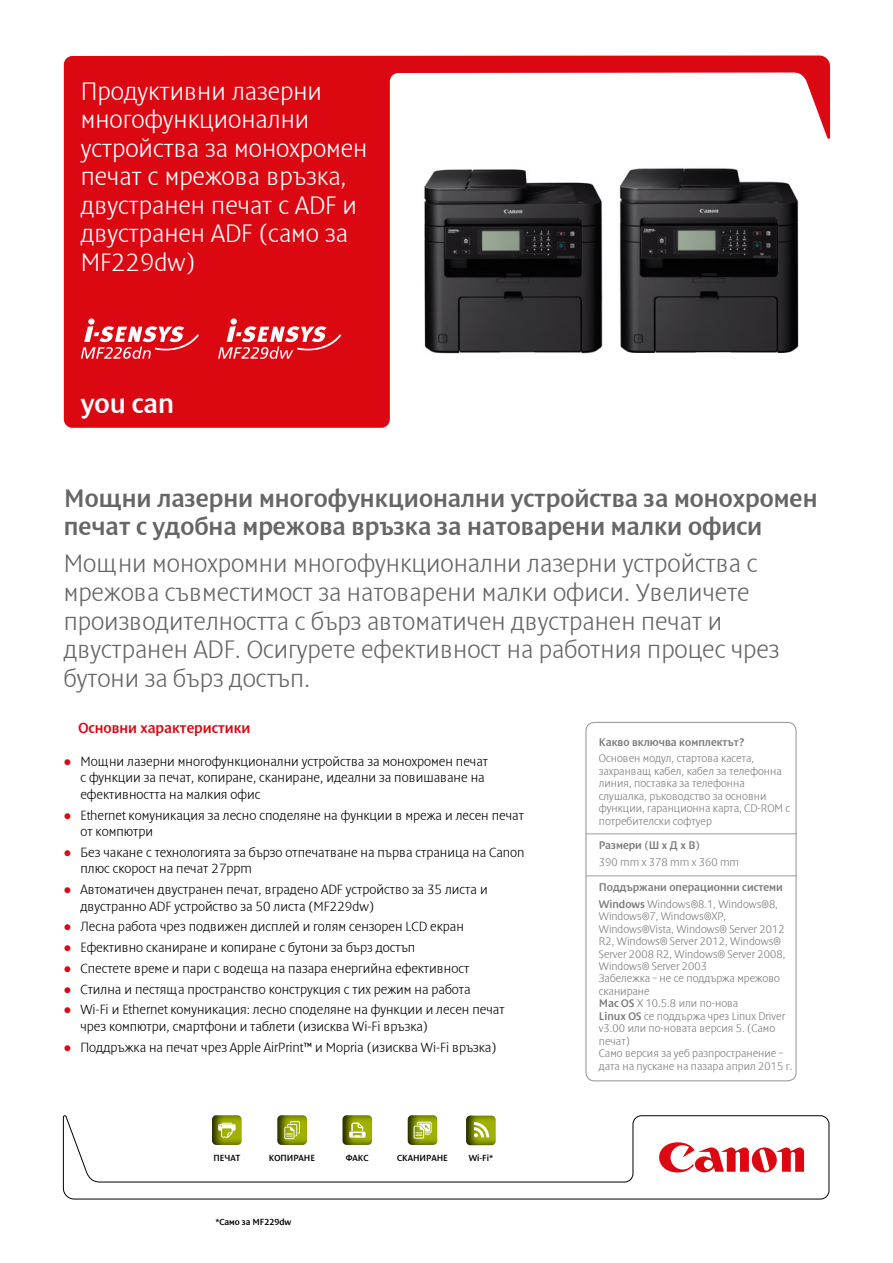
<style>
.page{position:relative;width:893px;height:1263px;background:#fff}
.page>*{position:absolute;margin:0;border:0;box-sizing:border-box;transform-origin:0 0}
.t1{font:27.75px "Denda New C";color:#fff}
.t2{font:25.5px/28.5px "Denda New Light C";color:#666}
.t3{font:25.5px/28.5px "Denda New Light C";color:#fff}
.t4{font:25.5px/28.5px "Denda New C";color:#666}
.t5{font:15px "Denda New C";color:#db0812}
.t6{font:13.5px/16.5px "Denda New Light C";color:#000}
.t7{font:11.25px/12.5px "Denda New Light C";color:#7c7b7b}
.t8{font:11.25px "Denda New C";color:#7c7b7b}
.t9{font:9px "Denda New C";color:#000}
.s1{font-family:"Times New Roman";color:#db0812}
.s2{font-family:"Denda New C"}
</style>
<div class="page">
<svg style="left:64px;top:56px;width:766px;height:372px;fill:#db0812"></svg>
<svg style="left:63px;top:1115px;width:766px;height:84px"></svg>
<div style="left:264px;top:1103px;width:55px;height:42px;background:#000;opacity:.8"></div>
<svg style="left:284px;top:1121px;width:16px;height:18px"></svg>
<div style="left:328px;top:1103px;width:57px;height:42px;background:#000;opacity:.8"></div>
<svg style="left:349px;top:1123px;width:17px;height:14px"></svg>
<div style="left:394px;top:1103px;width:56px;height:42px;background:#000;opacity:.8"></div>
<svg style="left:414px;top:1122px;width:18px;height:16px"></svg>
<div style="left:198px;top:1103px;width:57px;height:42px;background:#000;opacity:.8"></div>
<svg style="left:218px;top:1123px;width:18px;height:14px"></svg>
<div style="left:585px;top:722px;width:212px;height:359px;border:1px solid #9d9d9c;border-radius:9px"></div>
<hr style="left:586px;top:833px;width:211px;height:1px;background:#9d9d9c">
<hr style="left:586px;top:875px;width:211px;height:1px;background:#9d9d9c">
<svg style="left:659px;top:1142px;width:145px;height:30px"></svg>
<svg style="left:81px;top:318px;width:118px;height:41px"></svg>
<svg style="left:218px;top:318px;width:123px;height:41px;background:#e2424a"></svg>
<div style="left:452px;top:1104px;width:57px;height:42px;background:#000;opacity:.8"></div>
<svg style="left:474px;top:1122px;width:15px;height:15px"></svg>
<img style="left:422px;top:167px;width:182px;height:187px">
<img style="left:619px;top:167px;width:180px;height:186px">
<h2 class="t3" style="left:81px;top:77px;width:288px">Продуктивни лазерни многофункционални устройства за монохромен печат с мрежова връзка, двустранен печат с ADF и двустранен ADF (само за<br>MF229dw)</h2>
<h1 class="t1" style="left:81px;top:389px;width:95px">you can</h1>
<h2 class="t4" style="left:64px;top:484px;width:755px">Мощни лазерни многофункционални устройства за монохромен печат с удобна мрежова връзка за натоварени малки офиси</h2>
<p class="t2" style="left:64px;top:550px;width:717px">Мощни монохромни многофункционални лазерни устройства с мрежова съвместимост за натоварени малки офиси. Увеличете производителността с бърз автоматичен двустранен печат и двустранен ADF. Осигурете ефективност на работния процес чрез бутони за бърз достъп.</p>
<p class="t5" style="left:78px;top:720px;width:174px">Основни характеристики</p>
<p class="t6" style="left:80px;top:753px;width:409px;text-indent:-17px"><span class="s1">●</span> Мощни лазерни многофункционални устройства за монохромен печат с функции за печат, копиране, сканиране, идеални за повишаване на ефективността на малкия офис</p>
<p class="t6" style="left:80px;top:807px;width:445px;text-indent:-17px"><span class="s1">●</span> Ethernet комуникация за лесно споделяне на функции в мрежа и лесен печат от компютри</p>
<p class="t6" style="left:80px;top:844px;width:446px;text-indent:-17px"><span class="s1">●</span> Без чакане с технологията за бързо отпечатване на първа страница на Canon плюс скорост на печат 27ppm</p>
<p class="t6" style="left:80px;top:881px;width:409px;text-indent:-17px"><span class="s1">●</span> Автоматичен двустранен печат, вградено ADF устройство за 35 листа и двустранно ADF устройство за 50 листа (MF229dw)</p>
<p class="t6" style="left:63px;top:919px;width:402px"><span class="s1">●</span> Лесна работа чрез подвижен дисплей и голям сензорен LCD екран</p>
<p class="t6" style="left:63px;top:939px;width:353px"><span class="s1">●</span> Ефективно сканиране и копиране с бутони за бърз достъп</p>
<p class="t6" style="left:63px;top:960px;width:407px"><span class="s1">●</span> Спестете време и пари с водеща на пазара енергийна ефективност</p>
<p class="t6" style="left:63px;top:981px;width:409px"><span class="s1">●</span> Стилна и пестяща пространство конструкция с тих режим на работа</p>
<p class="t6" style="left:80px;top:1002px;width:426px;text-indent:-17px"><span class="s1">●</span> Wi-Fi и Ethernet комуникация: лесно споделяне на функции и лесен печат чрез компютри, смартфони и таблети (изисква Wi-Fi връзка)</p>
<p class="t6" style="left:63px;top:1039px;width:435px"><span class="s1">●</span> Поддръжка на печат чрез Apple AirPrint™ и Mopria (изисква Wi-Fi връзка)</p>
<p class="t8" style="left:599px;top:736px;width:147px">Какво включва комплектът?</p>
<p class="t7" style="left:599px;top:752px;width:193px">Основен модул, стартова касета, захранващ кабел, кабел за телефонна линия, поставка за телефонна слушалка, ръководство за основни функции, гаранционна карта, CD-ROM с потребителски софтуер</p>
<p class="t8" style="left:599px;top:840px;width:103px">Размери (Ш x Д x В)</p>
<p class="t7" style="left:599px;top:856px;width:142px">390 mm x 378 mm x 360 mm</p>
<p class="t8" style="left:599px;top:881px;width:186px">Поддържани операционни системи</p>
<p class="t7" style="left:599px;top:898px;width:195px"><span class="s2">Windows</span> Windows®8.1, Windows®8,<br>Windows®7, Windows®XP,<br>Windows®Vista, Windows® Server 2012<br>R2, Windows® Server 2012, Windows®<br>Server 2008 R2, Windows® Server 2008,<br>Windows® Server 2003<br>Забележка – не се поддържа мрежово сканиране<br><span class="s2">Mac OS</span> X 10.5.8 или по-нова<br><span class="s2">Linux OS</span> се поддържа чрез Linux Driver v3.00 или по-новата версия 5. (Само печат)<br>Само версия за уеб разпространение – дата на пускане на пазара април 2015 г.</p>
<p class="t9" style="left:213px;top:1153px;width:28px">ПЕЧАТ</p>
<p class="t9" style="left:269px;top:1153px;width:48px">КОПИРАНЕ</p>
<p class="t9" style="left:346px;top:1153px;width:24px">ФАКС</p>
<p class="t9" style="left:397px;top:1153px;width:52px">СКАНИРАНЕ</p>
<p class="t9" style="left:469px;top:1153px;width:26px">Wi-Fi*</p>
<p class="t9" style="left:215px;top:1217px;width:78px">*Само за MF229dw</p>
</div>
